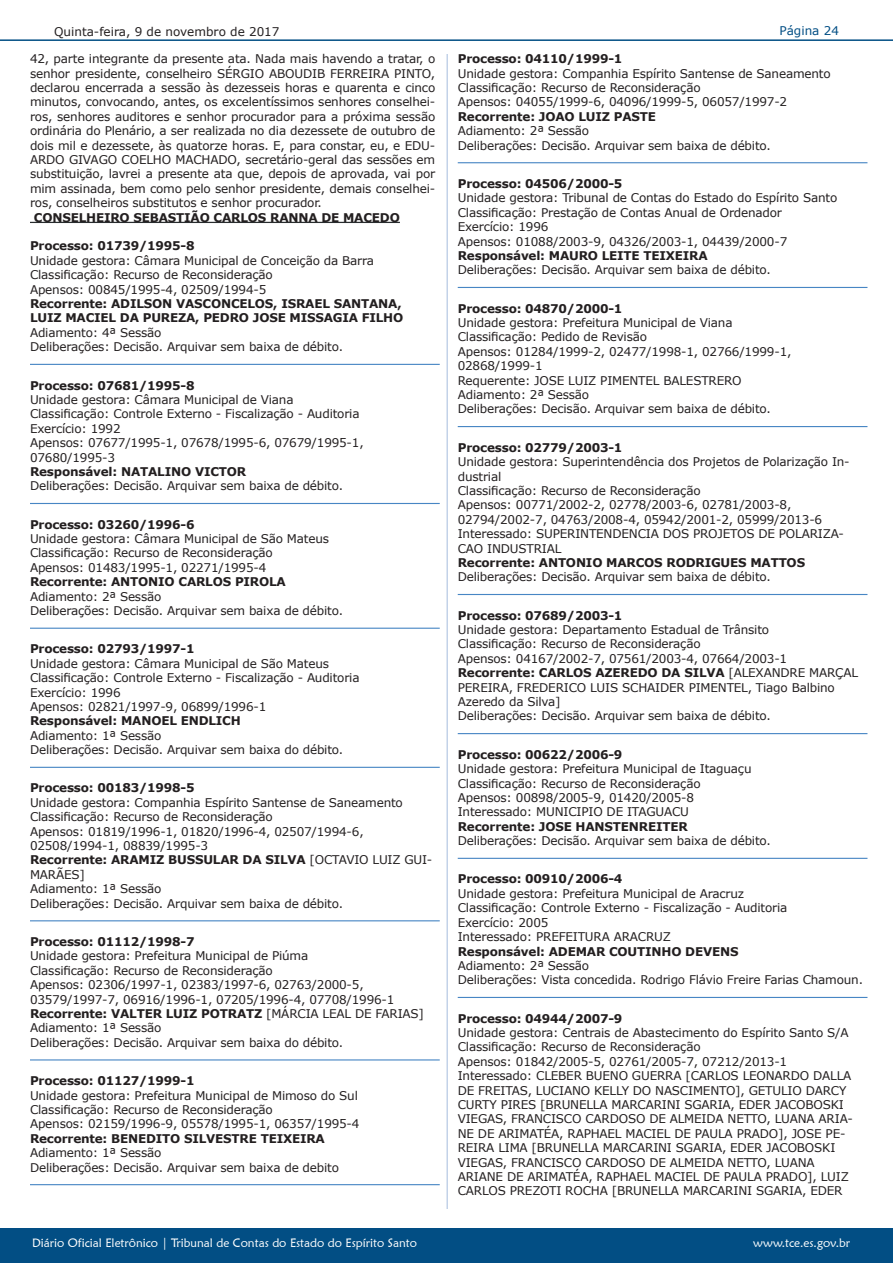
<style>
.page{position:relative;width:893px;height:1263px;background:#fff}
.page>*{position:absolute;margin:0;border:0;box-sizing:border-box;transform-origin:0 0}
.t1{font:12px/14.4px "Verdana";letter-spacing:-.015em;color:#231f20}
.t2{font:700 12px/14.4px "Verdana";letter-spacing:-.015em;color:#231f20}
.t3{font:12px "Maiandra GD";color:#fff}
.t4{font:12px "Verdana";color:#024e84}
.s1{font-weight:700}
</style>
<div class="page">
<div style="left:0;top:1229px;width:893px;height:34px;background:#024e84"></div>
<hr style="left:0;top:39px;width:893px;height:2px;background:#024e84">
<hr style="left:446px;top:54px;width:2px;height:1155px;background:#c3d2e8">
<hr style="left:30px;top:222px;width:370px;height:1px;background:#292d2f">
<hr style="left:30px;top:364px;width:410px;height:1px;background:#4786c4">
<hr style="left:30px;top:503px;width:410px;height:1px;background:#4786c4">
<hr style="left:30px;top:628px;width:410px;height:1px;background:#4786c4">
<hr style="left:30px;top:767px;width:410px;height:1px;background:#4786c4">
<hr style="left:30px;top:920px;width:410px;height:1px;background:#4786c4">
<hr style="left:30px;top:1059px;width:410px;height:1px;background:#4786c4">
<hr style="left:30px;top:1184px;width:410px;height:1px;background:#4786c4">
<hr style="left:458px;top:162px;width:409px;height:1px;background:#4786c4">
<hr style="left:458px;top:287px;width:409px;height:1px;background:#4786c4">
<hr style="left:458px;top:426px;width:409px;height:1px;background:#4786c4">
<hr style="left:458px;top:594px;width:409px;height:1px;background:#4786c4">
<hr style="left:458px;top:733px;width:409px;height:1px;background:#4786c4">
<hr style="left:458px;top:858px;width:409px;height:1px;background:#4786c4">
<hr style="left:458px;top:997px;width:409px;height:1px;background:#4786c4">
<p class="t1" style="left:54px;top:24px;width:227px">Quinta-feira, 9 de novembro de 2017</p>
<p class="t1" style="left:30px;top:51px;width:407px;text-align:justify">42, parte integrante da presente ata. Nada mais havendo a tratar, o senhor presidente, conselheiro SÉRGIO ABOUDIB FERREIRA PINTO, declarou encerrada a sessão às dezesseis horas e quarenta e cinco minutos, convocando, antes, os excelentíssimos senhores conselhei&shy;ros, senhores auditores e senhor procurador para a próxima sessão ordinária do Plenário, a ser realizada no dia dezessete de outubro de dois mil e dezessete, às quatorze horas. E, para constar, eu, e EDU-ARDO GIVAGO COELHO MACHADO, secretário-geral das sessões em substituição, lavrei a presente ata que, depois de aprovada, vai por mim assinada, bem como pelo senhor presidente, demais conselhei&shy;ros, conselheiros substitutos e senhor procurador.</p>
<p class="t2" style="left:34px;top:210px;width:367px">CONSELHEIRO SEBASTIÃO CARLOS RANNA DE MACEDO</p>
<p class="t2" style="left:30px;top:239px;width:166px">Processo: 01739/1995-8</p>
<p class="t1" style="left:30px;top:253px;width:346px">Unidade gestora: Câmara Municipal de Conceição da Barra<br>Classificação: Recurso de Reconsideração<br>Apensos: 00845/1995-4, 02509/1994-5</p>
<p class="t2" style="left:30px;top:296px;width:375px">Recorrente: ADILSON VASCONCELOS, ISRAEL SANTANA,<br>LUIZ MACIEL DA PUREZA, PEDRO JOSE MISSAGIA FILHO</p>
<p class="t1" style="left:30px;top:325px;width:315px">Adiamento: 4ª Sessão<br>Deliberações: Decisão. Arquivar sem baixa de débito.</p>
<p class="t2" style="left:30px;top:378px;width:166px">Processo: 07681/1995-8</p>
<p class="t1" style="left:30px;top:392px;width:335px">Unidade gestora: Câmara Municipal de Viana Classificação: Controle Externo - Fiscalização - Auditoria Exercício: 1992<br>Apensos: 07677/1995-1, 07678/1995-6, 07679/1995-1, 07680/1995-3</p>
<p class="t2" style="left:30px;top:464px;width:218px">Responsável: NATALINO VICTOR</p>
<p class="t1" style="left:30px;top:479px;width:315px">Deliberações: Decisão. Arquivar sem baixa de débito.</p>
<p class="t2" style="left:30px;top:517px;width:166px">Processo: 03260/1996-6</p>
<p class="t1" style="left:30px;top:531px;width:301px">Unidade gestora: Câmara Municipal de São Mateus<br>Classificação: Recurso de Reconsideração<br>Apensos: 01483/1995-1, 02271/1995-4</p>
<p class="t2" style="left:30px;top:574px;width:257px">Recorrente: ANTONIO CARLOS PIROLA</p>
<p class="t1" style="left:30px;top:589px;width:315px">Adiamento: 2ª Sessão<br>Deliberações: Decisão. Arquivar sem baixa de débito.</p>
<p class="t2" style="left:30px;top:641px;width:166px">Processo: 02793/1997-1</p>
<p class="t1" style="left:30px;top:656px;width:331px">Unidade gestora: Câmara Municipal de São Mateus Classificação: Controle Externo - Fiscalização - Auditoria Exercício: 1996<br>Apensos: 02821/1997-9, 06899/1996-1</p>
<p class="t2" style="left:30px;top:713px;width:212px">Responsável: MANOEL ENDLICH</p>
<p class="t1" style="left:30px;top:728px;width:315px">Adiamento: 1ª Sessão<br>Deliberações: Decisão. Arquivar sem baixa do débito.</p>
<p class="t2" style="left:30px;top:781px;width:166px">Processo: 00183/1998-5</p>
<p class="t1" style="left:30px;top:795px;width:404px">Unidade gestora: Companhia Espírito Santense de Saneamento Classificação: Recurso de Reconsideração<br>Apensos: 01819/1996-1, 01820/1996-4, 02507/1994-6, 02508/1994-1, 08839/1995-3<br><span class="s1">Recorrente: ARAMIZ BUSSULAR DA SILVA</span> [OCTAVIO LUIZ GUI-MARÃES]<br>Adiamento: 1ª Sessão<br>Deliberações: Decisão. Arquivar sem baixa de débito.</p>
<p class="t2" style="left:30px;top:934px;width:166px">Processo: 01112/1998-7</p>
<p class="t1" style="left:30px;top:949px;width:396px">Unidade gestora: Prefeitura Municipal de Piúma<br>Classificação: Recurso de Reconsideração<br>Apensos: 02306/1997-1, 02383/1997-6, 02763/2000-5, 03579/1997-7, 06916/1996-1, 07205/1996-4, 07708/1996-1<br><span class="s1">Recorrente: VALTER LUIZ POTRATZ</span> [MÁRCIA LEAL DE FARIAS] Adiamento: 1ª Sessão<br>Deliberações: Decisão. Arquivar sem baixa do débito.</p>
<p class="t2" style="left:30px;top:1073px;width:166px">Processo: 01127/1999-1</p>
<p class="t1" style="left:30px;top:1088px;width:331px">Unidade gestora: Prefeitura Municipal de Mimoso do Sul<br>Classificação: Recurso de Reconsideração<br>Apensos: 02159/1996-9, 05578/1995-1, 06357/1995-4</p>
<p class="t2" style="left:30px;top:1131px;width:296px">Recorrente: BENEDITO SILVESTRE TEIXEIRA</p>
<p class="t1" style="left:30px;top:1145px;width:311px">Adiamento: 1ª Sessão<br>Deliberações: Decisão. Arquivar sem baixa de debito</p>
<p class="t4" style="left:779px;top:22px;width:61px">Página 24</p>
<p class="t2" style="left:458px;top:51px;width:166px">Processo: 04110/1999-1</p>
<p class="t1" style="left:458px;top:66px;width:374px">Unidade gestora: Companhia Espírito Santense de Saneamento<br>Classificação: Recurso de Reconsideração<br>Apensos: 04055/1999-6, 04096/1999-5, 06057/1997-2</p>
<p class="t2" style="left:458px;top:109px;width:200px">Recorrente: JOAO LUIZ PASTE</p>
<p class="t1" style="left:458px;top:123px;width:315px">Adiamento: 2ª Sessão<br>Deliberações: Decisão. Arquivar sem baixa de débito.</p>
<p class="t2" style="left:458px;top:176px;width:166px">Processo: 04506/2000-5</p>
<p class="t1" style="left:458px;top:191px;width:381px">Unidade gestora: Tribunal de Contas do Estado do Espírito Santo Classificação: Prestação de Contas Anual de Ordenador Exercício: 1996<br>Apensos: 01088/2003-9, 04326/2003-1, 04439/2000-7</p>
<p class="t2" style="left:458px;top:248px;width:251px">Responsável: MAURO LEITE TEIXEIRA</p>
<p class="t1" style="left:458px;top:263px;width:315px">Deliberações: Decisão. Arquivar sem baixa de débito.</p>
<p class="t2" style="left:458px;top:301px;width:166px">Processo: 04870/2000-1</p>
<p class="t1" style="left:458px;top:315px;width:335px">Unidade gestora: Prefeitura Municipal de Viana Classificação: Pedido de Revisão<br>Apensos: 01284/1999-2, 02477/1998-1, 02766/1999-1, 02868/1999-1<br>Requerente: JOSE LUIZ PIMENTEL BALESTRERO Adiamento: 2ª Sessão<br>Deliberações: Decisão. Arquivar sem baixa de débito.</p>
<p class="t2" style="left:458px;top:440px;width:166px">Processo: 02779/2003-1</p>
<p class="t1" style="left:458px;top:454px;width:393px">Unidade gestora: Superintendência dos Projetos de Polarização In&shy;dustrial<br>Classificação: Recurso de Reconsideração<br>Apensos: 00771/2002-2, 02778/2003-6, 02781/2003-8, 02794/2002-7, 04763/2008-4, 05942/2001-2, 05999/2013-6<br>Interessado: SUPERINTENDENCIA DOS PROJETOS DE POLARIZA-CAO INDUSTRIAL</p>
<p class="t2" style="left:458px;top:555px;width:349px">Recorrente: ANTONIO MARCOS RODRIGUES MATTOS</p>
<p class="t1" style="left:458px;top:570px;width:315px">Deliberações: Decisão. Arquivar sem baixa de débito.</p>
<p class="t2" style="left:458px;top:608px;width:166px">Processo: 07689/2003-1</p>
<p class="t1" style="left:458px;top:622px;width:402px">Unidade gestora: Departamento Estadual de Trânsito<br>Classificação: Recurso de Reconsideração<br>Apensos: 04167/2002-7, 07561/2003-4, 07664/2003-1<br><span class="s1">Recorrente: CARLOS AZEREDO DA SILVA</span> [ALEXANDRE MARÇAL PEREIRA, FREDERICO LUIS SCHAIDER PIMENTEL, Tiago Balbino Azeredo da Silva]<br>Deliberações: Decisão. Arquivar sem baixa de débito.</p>
<p class="t2" style="left:458px;top:747px;width:166px">Processo: 00622/2006-9</p>
<p class="t1" style="left:458px;top:761px;width:295px">Unidade gestora: Prefeitura Municipal de Itaguaçu Classificação: Recurso de Reconsideração Apensos: 00898/2005-9, 01420/2005-8<br>Interessado: MUNICIPIO DE ITAGUACU</p>
<p class="t2" style="left:458px;top:819px;width:232px">Recorrente: JOSE HANSTENREITER</p>
<p class="t1" style="left:458px;top:833px;width:315px">Deliberações: Decisão. Arquivar sem baixa de débito.</p>
<p class="t2" style="left:458px;top:872px;width:166px">Processo: 00910/2006-4</p>
<p class="t1" style="left:458px;top:886px;width:331px">Unidade gestora: Prefeitura Municipal de Aracruz Classificação: Controle Externo - Fiscalização - Auditoria Exercício: 2005<br>Interessado: PREFEITURA ARACRUZ</p>
<p class="t2" style="left:458px;top:944px;width:282px">Responsável: ADEMAR COUTINHO DEVENS</p>
<p class="t1" style="left:458px;top:958px;width:407px">Adiamento: 2ª Sessão<br>Deliberações: Vista concedida. Rodrigo Flávio Freire Farias Chamoun.</p>
<p class="t2" style="left:458px;top:1011px;width:166px">Processo: 04944/2007-9</p>
<p class="t1" style="left:458px;top:1025px;width:396px">Unidade gestora: Centrais de Abastecimento do Espírito Santo S/A Classificação: Recurso de Reconsideração<br>Apensos: 01842/2005-5, 02761/2005-7, 07212/2013-1<br>Interessado: CLEBER BUENO GUERRA [CARLOS LEONARDO DALLA DE FREITAS, LUCIANO KELLY DO NASCIMENTO], GETULIO DARCY CURTY PIRES [BRUNELLA MARCARINI SGARIA, EDER JACOBOSKI VIEGAS, FRANCISCO CARDOSO DE ALMEIDA NETTO, LUANA ARIA-NE DE ARIMATÉA, RAPHAEL MACIEL DE PAULA PRADO], JOSE PE-REIRA LIMA [BRUNELLA MARCARINI SGARIA, EDER JACOBOSKI VIEGAS, FRANCISCO CARDOSO DE ALMEIDA NETTO, LUANA ARIANE DE ARIMATÉA, RAPHAEL MACIEL DE PAULA PRADO], LUIZ CARLOS PREZOTI ROCHA [BRUNELLA MARCARINI SGARIA, EDER</p>
<p class="t3" style="left:32px;top:1235px;width:386px">Diário Oficial Eletrônico | Tribunal de Contas do Estado do Espírito Santo</p>
<p class="t3" style="left:753px;top:1235px;width:98px">www.tce.es.gov.br</p>
</div>
